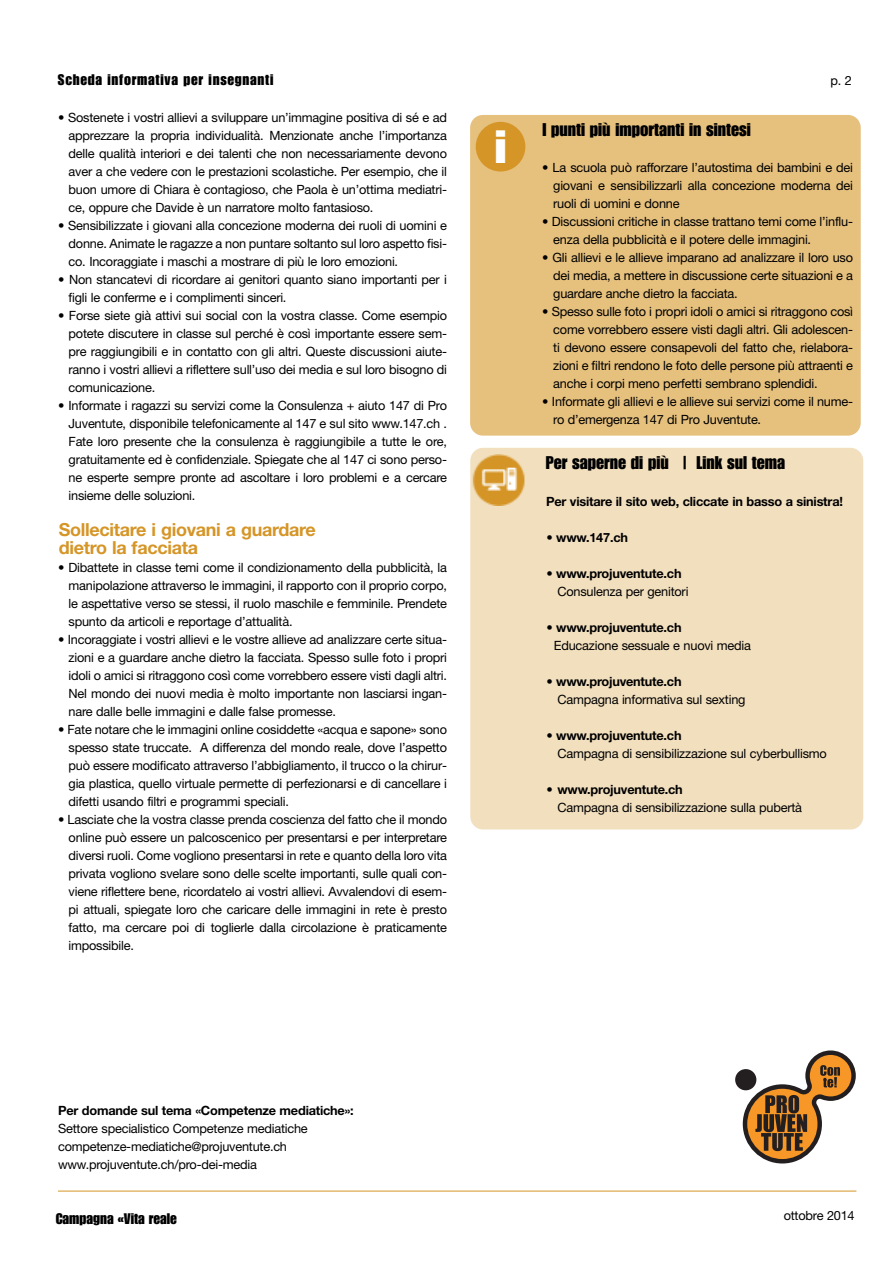
<style>
.page{position:relative;width:893px;height:1263px;background:#fff}
.page>*{position:absolute;margin:0;border:0;box-sizing:border-box;transform-origin:0 0}
.t1{font:900 45.75px "Helvetica Neue";color:#fff}
.t2{font:18px "Impact";color:#000}
.t3{font:700 18px/18px "Helvetica Neue";letter-spacing:-.015em;color:#d59527}
.t4{font:15px "Impact";letter-spacing:.05em;color:#000}
.t5{font:15px "Impact";color:#000}
.t6{font:12.75px/18px "Helvetica Neue";letter-spacing:-.015em;color:#000;text-align:justify}
.t7{font:700 12.75px "Helvetica Neue";letter-spacing:-.015em;color:#000}
.s1{font-weight:400}
.s2{font-weight:700}
</style>
<div class="page">
<hr style="left:58px;top:1191px;width:798px;height:1px;background:#d59527">
<div style="left:470px;top:115px;width:391px;height:321px;background:#e6c07d;border-radius:13px"></div>
<div style="left:470px;top:448px;width:393px;height:381px;background:#f2dfbe;border-radius:13px"></div>
<div style="left:476px;top:122px;width:49px;height:49px;background:#d59527;border-radius:50%"></div>
<img style="left:470px;top:454px;width:55px;height:51px">
<div style="left:735px;top:1069px;width:21px;height:21px;background:#231f20;border-radius:50%"></div>
<svg style="left:743px;top:1050px;width:113px;height:113px"></svg>
<p class="t4" style="left:58px;top:74px;width:217px">Scheda informativa per insegnanti</p>
<p class="t6" style="left:830px;top:73px;width:23px">p. 2</p>
<p class="t6" style="left:69px;top:109px;width:380px;text-indent:-10px">• Sostenete i vostri allievi a sviluppare un’immagine positiva di sé e ad apprezzare la propria individualità. Menzionate anche l’importanza delle qualità interiori e dei talenti che non necessariamente devono aver a che vedere con le prestazioni scolastiche. Per esempio, che il buon umore di Chiara è contagioso, che Paola è un’ottima mediatri&shy;ce, oppure che Davide è un narratore molto fantasioso.</p>
<p class="t6" style="left:69px;top:217px;width:380px;text-indent:-10px">• Sensibilizzate i giovani alla concezione moderna dei ruoli di uomini e donne. Animate le ragazze a non puntare soltanto sul loro aspetto fisi&shy;co. Incoraggiate i maschi a mostrare di più le loro emozioni.</p>
<p class="t6" style="left:69px;top:271px;width:380px;text-indent:-10px">• Non stancatevi di ricordare ai genitori quanto siano importanti per i figli le conferme e i complimenti sinceri.</p>
<p class="t6" style="left:69px;top:307px;width:380px;text-indent:-10px">• Forse siete già attivi sui social con la vostra classe. Come esempio potete discutere in classe sul perché è così importante essere sem&shy;pre raggiungibili e in contatto con gli altri. Queste discussioni aiute&shy;ranno i vostri allievi a riflettere sull’uso dei media e sul loro bisogno di comunicazione.</p>
<p class="t6" style="left:69px;top:397px;width:380px;text-indent:-10px">• Informate i ragazzi su servizi come la Consulenza + aiuto 147 di Pro Juventute, disponibile telefonicamente al 147 e sul sito www.147.ch .<br>Fate loro presente che la consulenza è raggiungibile a tutte le ore, gratuitamente ed è confidenziale. Spiegate che al 147 ci sono perso&shy;ne esperte sempre pronte ad ascoltare i loro problemi e a cercare insieme delle soluzioni.</p>
<h2 class="t3" style="left:59px;top:522px;width:259px">Sollecitare i giovani a guardare dietro la facciata</h2>
<p class="t6" style="left:69px;top:559px;width:380px;text-indent:-10px">• Dibattete in classe temi come il condizionamento della pubblicità, la manipolazione attraverso le immagini, il rapporto con il proprio corpo, le aspettative verso se stessi, il ruolo maschile e femminile. Prendete spunto da articoli e reportage d’attualità.</p>
<p class="t6" style="left:69px;top:631px;width:380px;text-indent:-10px">• Incoraggiate i vostri allievi e le vostre allieve ad analizzare certe situa&shy;zioni e a guardare anche dietro la facciata. Spesso sulle foto i propri idoli o amici si ritraggono così come vorrebbero essere visti dagli altri.<br>Nel mondo dei nuovi media è molto importante non lasciarsi ingan&shy;nare dalle belle immagini e dalle false promesse.</p>
<p class="t6" style="left:69px;top:721px;width:380px;text-indent:-10px">• Fate notare che le immagini online cosiddette «acqua e sapone» sono spesso state truccate. A differenza del mondo reale, dove l’aspetto può essere modificato attraverso l’abbigliamento, il trucco o la chirur&shy;gia plastica, quello virtuale permette di perfezionarsi e di cancellare i difetti usando filtri e programmi speciali.</p>
<p class="t6" style="left:69px;top:811px;width:380px;text-indent:-10px">• Lasciate che la vostra classe prenda coscienza del fatto che il mondo online può essere un palcoscenico per presentarsi e per interpretare diversi ruoli. Come vogliono presentarsi in rete e quanto della loro vita privata vogliono svelare sono delle scelte importanti, sulle quali con&shy;viene riflettere bene, ricordatelo ai vostri allievi. Avvalendovi di esem&shy;pi attuali, spiegate loro che caricare delle immagini in rete è presto fatto, ma cercare poi di toglierle dalla circolazione è praticamente impossibile.</p>
<h1 class="t1" style="left:494px;top:130px;width:16px">i</h1>
<h2 class="t2" style="left:542px;top:124px;width:210px">I punti più importanti in sintesi</h2>
<p class="t6" style="left:553px;top:160px;width:301px;text-indent:-11px">• La scuola può rafforzare l’autostima dei bambini e dei giovani e sensibilizzarli alla concezione moderna dei ruoli di uomini e donne</p>
<p class="t6" style="left:553px;top:214px;width:301px;text-indent:-11px">• Discussioni critiche in classe trattano temi come l’influ&shy;enza della pubblicità e il potere delle immagini.</p>
<p class="t6" style="left:553px;top:250px;width:301px;text-indent:-11px">• Gli allievi e le allieve imparano ad analizzare il loro uso dei media, a mettere in discussione certe situazioni e a guardare anche dietro la facciata.</p>
<p class="t6" style="left:553px;top:304px;width:301px;text-indent:-11px">• Spesso sulle foto i propri idoli o amici si ritraggono così come vorrebbero essere visti dagli altri. Gli adolescen&shy;ti devono essere consapevoli del fatto che, rielabora&shy;zioni e filtri rendono le foto delle persone più attraenti e anche i corpi meno perfetti sembrano splendidi.</p>
<p class="t6" style="left:553px;top:394px;width:301px;text-indent:-11px">• Informate gli allievi e le allieve sui servizi come il nume&shy;ro d’emergenza 147 di Pro Juventute.</p>
<h2 class="t2" style="left:546px;top:457px;width:241px">Per saperne di più | Link sul tema</h2>
<p class="t7" style="left:546px;top:497px;width:298px">Per visitare il sito web, cliccate in basso a sinistra!</p>
<p class="t7" style="left:546px;top:533px;width:83px"><span class="s1">•</span> www.147.ch</p>
<p class="t6" style="left:557px;top:565px;width:133px;text-indent:-11px">• <span class="s2">www.projuventute.ch<br></span>Consulenza per genitori</p>
<p class="t6" style="left:554px;top:619px;width:199px;text-indent:-7px">• <span class="s2">www.projuventute.ch<br></span>Educazione sessuale e nuovi media</p>
<p class="t6" style="left:557px;top:673px;width:190px;text-indent:-11px">• <span class="s2">www.projuventute.ch<br></span>Campagna informativa sul sexting</p>
<p class="t6" style="left:557px;top:727px;width:271px;text-indent:-11px">• <span class="s2">www.projuventute.ch<br></span>Campagna di sensibilizzazione sul cyberbullismo</p>
<p class="t6" style="left:557px;top:781px;width:246px;text-indent:-11px">• <span class="s2">www.projuventute.ch<br></span>Campagna di sensibilizzazione sulla pubertà</p>
<p class="t7" style="left:58px;top:1105px;width:297px">Per domande sul tema «Competenze mediatiche»:</p>
<p class="t6" style="left:58px;top:1120px;width:251px;text-align:left">Settore specialistico Competenze mediatiche competenze-mediatiche@projuventute.ch www.projuventute.ch/pro-dei-media</p>
<p class="t5" style="left:56px;top:1213px;width:123px">Campagna «Vita reale</p>
<p class="t6" style="left:784px;top:1208px;width:72px">ottobre 2014</p>
</div>
